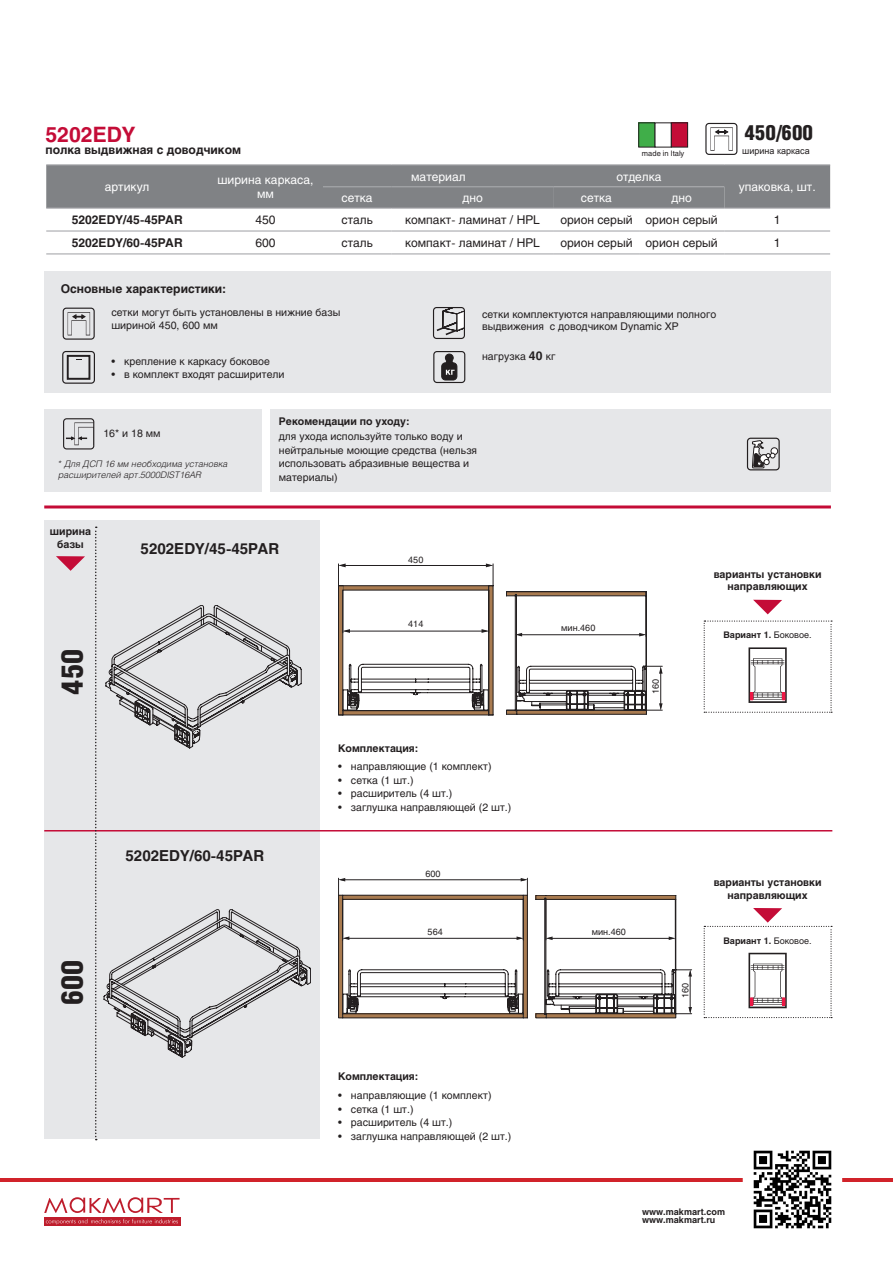
<style>
.page{position:relative;width:893px;height:1263px;background:#fff}
.page>*{position:absolute;margin:0;border:0;box-sizing:border-box;transform-origin:0 0}
.t1{font:900 30px "Helios Cond";color:#231f20}
.t2{font:900 21px "Helios Cond";color:#231f20}
.articul{font:700 21px "Helios";color:#c40c37}
.t3{font:700 15px "Helios";color:#231f20}
.t4{font:12px "Helios";color:#231f20}
.артикулы{font:700 12px "Helios";color:#231f20}
.t5{font:12px/14.4px "Helios";color:#fff;text-align:center}
.t6{font:10.5px/13.5px "Helios";color:#231f20}
.t7{font:700 10.5px/12.6px "Helios";color:#231f20;text-align:center}
.t8{font:700 9px/8.6px "Helios";color:#231f20}
.t9{font:italic 300 9px/10.8px "Helios";color:#231f20}
.схемы{font:9px "Helios";color:#231f20}
.t10{font:9px "Arial";color:#231f20}
.t11{font:7.5px "Helios";color:#231f20}
.s1{font-weight:700;font-size:12px}
.s2{font-weight:400}
</style>
<div class="page">
<hr style="left:0;top:1178px;width:893px;height:3px;background:#d1232a">
<img style="left:746px;top:1150px;width:93px;height:79px">
<div style="left:44px;top:1217px;width:136px;height:9px;background:#be1d2c"></div>
<svg style="left:46px;top:1219px;width:132px;height:5px"></svg>
<svg style="left:44px;top:1197px;width:136px;height:16px"></svg>
<div style="left:705px;top:123px;width:32px;height:32px;border:1px solid #231f20;border-radius:3px"></div>
<svg style="left:710px;top:127px;width:23px;height:24px"></svg>
<div style="left:639px;top:123px;width:16px;height:24px;background:#40ae49"></div>
<div style="left:638px;top:123px;width:17px;height:24px;border:1px solid #231f20"></div>
<div style="left:671px;top:123px;width:17px;height:24px;background:#c40c37"></div>
<div style="left:671px;top:123px;width:17px;height:24px;border:1px solid #231f20"></div>
<div style="left:44px;top:520px;width:276px;height:619px;background:#e6e7e9"></div>
<hr style="left:44px;top:830px;width:788px;height:1px;background:#c40c37">
<svg style="left:95px;top:526px;width:2px;height:614px"></svg>
<svg style="left:753px;top:600px;width:29px;height:14px"></svg>
<svg style="left:56px;top:556px;width:29px;height:15px"></svg>
<svg style="left:106px;top:605px;width:195px;height:143px"></svg>
<svg style="left:104px;top:909px;width:207px;height:148px"></svg>
<div style="left:44px;top:410px;width:217px;height:82px;background:#e6e7e9"></div>
<div style="left:270px;top:410px;width:561px;height:82px;background:#e6e7e9"></div>
<hr style="left:44px;top:505px;width:787px;height:3px;background:#c40c37">
<div style="left:46px;top:165px;width:784px;height:43px;background:#808285"></div>
<hr style="left:46px;top:164px;width:162px;height:1px;background:#a8a9ad">
<hr style="left:208px;top:164px;width:115px;height:1px;background:#a8a9ad">
<hr style="left:323px;top:164px;width:68px;height:1px;background:#a8a9ad">
<hr style="left:391px;top:164px;width:163px;height:1px;background:#a8a9ad">
<hr style="left:554px;top:164px;width:85px;height:1px;background:#a8a9ad">
<hr style="left:639px;top:164px;width:85px;height:1px;background:#a8a9ad">
<hr style="left:724px;top:164px;width:106px;height:1px;background:#a8a9ad">
<hr style="left:323px;top:186px;width:68px;height:1px;background:#a8a9ad">
<hr style="left:391px;top:186px;width:163px;height:1px;background:#a8a9ad">
<hr style="left:554px;top:186px;width:85px;height:1px;background:#a8a9ad">
<hr style="left:639px;top:186px;width:85px;height:1px;background:#a8a9ad">
<hr style="left:46px;top:208px;width:162px;height:1px;background:#a8a9ad">
<hr style="left:208px;top:208px;width:115px;height:1px;background:#a8a9ad">
<hr style="left:323px;top:208px;width:68px;height:1px;background:#a8a9ad">
<hr style="left:391px;top:208px;width:163px;height:1px;background:#a8a9ad">
<hr style="left:554px;top:208px;width:85px;height:1px;background:#a8a9ad">
<hr style="left:639px;top:208px;width:85px;height:1px;background:#a8a9ad">
<hr style="left:724px;top:208px;width:106px;height:1px;background:#a8a9ad">
<hr style="left:46px;top:230px;width:162px;height:2px;background:#a8a9ad">
<hr style="left:208px;top:230px;width:115px;height:2px;background:#a8a9ad">
<hr style="left:323px;top:230px;width:68px;height:2px;background:#a8a9ad">
<hr style="left:391px;top:230px;width:163px;height:2px;background:#a8a9ad">
<hr style="left:554px;top:230px;width:85px;height:2px;background:#a8a9ad">
<hr style="left:639px;top:230px;width:85px;height:2px;background:#a8a9ad">
<hr style="left:724px;top:230px;width:106px;height:2px;background:#a8a9ad">
<hr style="left:46px;top:253px;width:162px;height:1px;background:#a8a9ad">
<hr style="left:208px;top:253px;width:115px;height:1px;background:#a8a9ad">
<hr style="left:323px;top:253px;width:68px;height:1px;background:#a8a9ad">
<hr style="left:391px;top:253px;width:163px;height:1px;background:#a8a9ad">
<hr style="left:554px;top:253px;width:85px;height:1px;background:#a8a9ad">
<hr style="left:639px;top:253px;width:85px;height:1px;background:#a8a9ad">
<hr style="left:724px;top:253px;width:106px;height:1px;background:#a8a9ad">
<svg style="left:338px;top:878px;width:190px;height:140px"></svg>
<svg style="left:536px;top:895px;width:156px;height:123px"></svg>
<svg style="left:338px;top:563px;width:155px;height:152px"></svg>
<svg style="left:506px;top:591px;width:157px;height:123px"></svg>
<div style="left:747px;top:438px;width:33px;height:32px;border:1px solid #231f20;border-radius:3px"></div>
<div style="left:771px;top:448px;width:7px;height:6px;background:#fff;border-radius:50%"></div>
<div style="left:771px;top:448px;width:7px;height:7px;border:1px solid #231f20;border-radius:50%"></div>
<svg style="left:752px;top:439px;width:23px;height:29px"></svg>
<svg style="left:704px;top:620px;width:128px;height:93px"></svg>
<svg style="left:704px;top:908px;width:128px;height:110px"></svg>
<div style="left:44px;top:271px;width:787px;height:122px;background:#e6e7e9"></div>
<div style="left:63px;top:308px;width:32px;height:32px;border:1px solid #231f20;border-radius:3px"></div>
<svg style="left:68px;top:312px;width:22px;height:23px"></svg>
<div style="left:62px;top:351px;width:33px;height:33px;border:1px solid #231f20;border-radius:3px"></div>
<svg style="left:67px;top:355px;width:23px;height:25px"></svg>
<div style="left:433px;top:351px;width:32px;height:32px;border:1px solid #231f20;border-radius:3px"></div>
<svg style="left:441px;top:354px;width:16px;height:26px"></svg>
<svg style="left:436px;top:309px;width:27px;height:27px"></svg>
<div style="left:433px;top:307px;width:32px;height:32px;border:1px solid #231f20;border-radius:3px"></div>
<div style="left:63px;top:418px;width:31px;height:31px;border:1px solid #231f20;border-radius:3px"></div>
<svg style="left:66px;top:422px;width:28px;height:23px"></svg>
<p class="articul" style="left:45px;top:122px;width:92px">5202EDY</p>
<p class="артикулы" style="left:45px;top:143px;width:197px">полка выдвижная с доводчиком</p>
<p class="t2" style="left:744px;top:120px;width:70px">450/600</p>
<p class="t11" style="left:642px;top:149px;width:44px">made in Italy</p>
<p class="t10" style="left:742px;top:145px;width:69px">ширина каркаса</p>
<p class="t5" style="left:105px;top:180px;width:46px">артикул</p>
<p class="t5" style="left:217px;top:172px;width:98px">ширина каркаса, мм</p>
<p class="t5" style="left:411px;top:169px;width:56px">материал</p>
<p class="t5" style="left:617px;top:169px;width:47px">отделка</p>
<p class="t5" style="left:342px;top:191px;width:33px">сетка</p>
<p class="t5" style="left:462px;top:191px;width:22px">дно</p>
<p class="t5" style="left:581px;top:191px;width:33px">сетка</p>
<p class="t5" style="left:671px;top:191px;width:22px">дно</p>
<p class="t5" style="left:739px;top:180px;width:79px">упаковка, шт.</p>
<p class="артикулы" style="left:72px;top:213px;width:112px">5202EDY/45-45PAR</p>
<p class="t4" style="left:255px;top:213px;width:22px">450</p>
<p class="t4" style="left:341px;top:213px;width:33px">сталь</p>
<p class="t4" style="left:405px;top:213px;width:136px">компакт- ламинат / HPL</p>
<p class="t4" style="left:560px;top:213px;width:74px">орион серый</p>
<p class="t4" style="left:646px;top:213px;width:74px">орион серый</p>
<p class="t4" style="left:774px;top:213px;width:8px">1</p>
<p class="артикулы" style="left:72px;top:236px;width:112px">5202EDY/60-45PAR</p>
<p class="t4" style="left:255px;top:236px;width:22px">600</p>
<p class="t4" style="left:341px;top:236px;width:33px">сталь</p>
<p class="t4" style="left:405px;top:236px;width:136px">компакт- ламинат / HPL</p>
<p class="t4" style="left:560px;top:236px;width:74px">орион серый</p>
<p class="t4" style="left:646px;top:236px;width:74px">орион серый</p>
<p class="t4" style="left:774px;top:236px;width:8px">1</p>
<p class="артикулы" style="left:61px;top:281px;width:167px">Основные характеристики:</p>
<p class="t6" style="left:111px;top:305px;width:230px">сетки могут быть установлены в нижние базы шириной 450, 600 мм</p>
<p class="t6" style="left:111px;top:355px;width:160px">• крепление к каркасу боковое</p>
<p class="t6" style="left:111px;top:367px;width:175px">• в комплект входят расширители</p>
<p class="t6" style="left:482px;top:308px;width:236px;line-height:12.6px">сетки комплектуются направляющими полного выдвижения с доводчиком Dynamic XP</p>
<p class="t6" style="left:482px;top:350px;width:75px">нагрузка <span class="s1">40</span> кг</p>
<p class="t6" style="left:103px;top:426px;width:59px">16* и 18 мм</p>
<p class="t9" style="left:58px;top:459px;width:171px">* Для ДСП 16 мм необходима установка расширителей арт.5000DIST16AR</p>
<p class="t7" style="left:279px;top:415px;width:132px">Рекомендации по уходу:</p>
<p class="t6" style="left:279px;top:429px;width:200px">для ухода используйте только воду и нейтральные моющие средства (нельзя использовать абразивные вещества и материалы)</p>
<p class="t7" style="left:50px;top:525px;width:43px">ширина базы</p>
<p class="t1" style="left:55px;top:694px;width:47px;rotate:-90deg">450</p>
<p class="t3" style="left:141px;top:540px;width:140px">5202EDY/45-45PAR</p>
<p class="t1" style="left:55px;top:1005px;width:47px;rotate:-90deg">600</p>
<p class="t3" style="left:125px;top:847px;width:140px">5202EDY/60-45PAR</p>
<p class="схемы" style="left:408px;top:555px;width:17px">450</p>
<p class="схемы" style="left:408px;top:619px;width:17px">414</p>
<p class="t7" style="left:338px;top:742px;width:82px">Комплектация:</p>
<p class="t6" style="left:338px;top:760px;width:155px">• направляющие (1 комплект)</p>
<p class="t6" style="left:338px;top:773px;width:77px">• сетка (1 шт.)</p>
<p class="t6" style="left:338px;top:787px;width:116px">• расширитель (4 шт.)</p>
<p class="t6" style="left:338px;top:800px;width:175px">• заглушка направляющей (2 шт.)</p>
<p class="схемы" style="left:425px;top:868px;width:17px">600</p>
<p class="схемы" style="left:428px;top:926px;width:17px">564</p>
<p class="t7" style="left:338px;top:1070px;width:82px">Комплектация:</p>
<p class="t6" style="left:338px;top:1089px;width:155px">• направляющие (1 комплект)</p>
<p class="t6" style="left:338px;top:1102px;width:77px">• сетка (1 шт.)</p>
<p class="t6" style="left:338px;top:1116px;width:116px">• расширитель (4 шт.)</p>
<p class="t6" style="left:338px;top:1129px;width:175px">• заглушка направляющей (2 шт.)</p>
<p class="схемы" style="left:561px;top:622px;width:36px">мин.460</p>
<p class="схемы" style="left:650px;top:694px;width:17px;rotate:-90deg">160</p>
<p class="t7" style="left:714px;top:568px;width:109px">варианты установки направляющих</p>
<p class="t8" style="left:723px;top:631px;width:90px">Вариант 1. <span class="s2">Боковое.</span></p>
<p class="схемы" style="left:592px;top:926px;width:36px">мин.460</p>
<p class="схемы" style="left:680px;top:998px;width:17px;rotate:-90deg">160</p>
<p class="t7" style="left:714px;top:876px;width:109px">варианты установки направляющих</p>
<p class="t8" style="left:723px;top:936px;width:90px">Вариант 1. <span class="s2">Боковое.</span></p>
<p class="t8" style="left:642px;top:1207px;width:84px">www.makmart.com www.makmart.ru</p>
</div>
